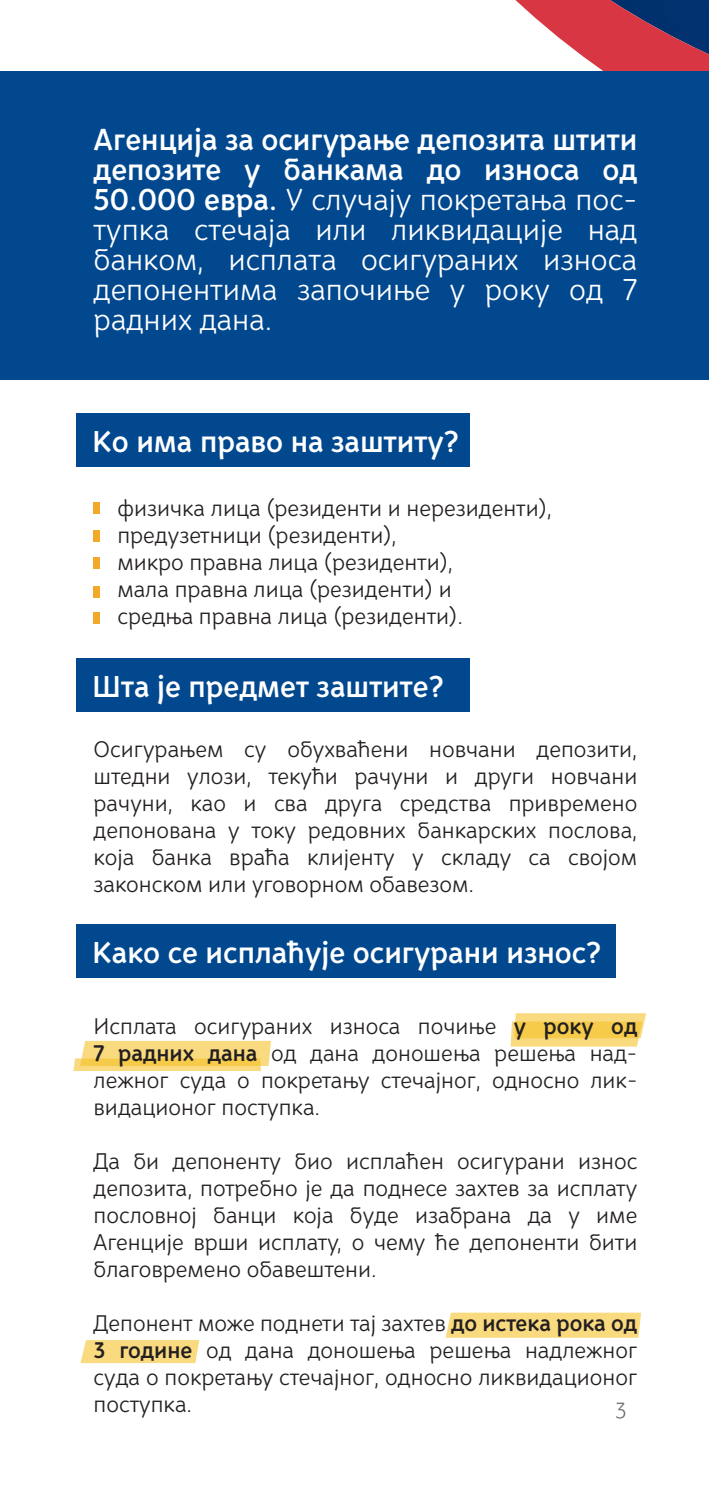
<style>
.page{position:relative;width:709px;height:1489px;background:#fff}
.page>*{position:absolute;margin:0;border:0;box-sizing:border-box;transform-origin:0 0}
.t1{font:30px/30px "Nioki BG";color:#fff;text-align:justify}
.t2{font:700 30px "Nioki BG";color:#fff}
.t3{font:22.5px/27px "Nioki BG";color:#231f20;text-align:justify}
.s1{font-weight:700}
</style>
<div class="page">
<svg style="left:616px;top:1402px;width:9px;height:16px"></svg>
<div style="left:445px;top:1312px;width:196px;height:25px;background:#f9da7f"></div>
<svg style="left:80px;top:1340px;width:119px;height:22px;background:#f9db84"></svg>
<svg style="left:73px;top:1040px;width:198px;height:30px;background:#f8d97c"></svg>
<svg style="left:510px;top:1013px;width:136px;height:33px;background:#f8d46c"></svg>
<div style="left:77px;top:413px;width:393px;height:54px;background:#01488f"></div>
<svg style="left:515px;top:0;width:194px;height:71px;fill:#d83642"></svg>
<div style="left:0;top:71px;width:709px;height:308px;background:#01488f"></div>
<div style="left:77px;top:658px;width:393px;height:53px;background:#01488f"></div>
<div style="left:94px;top:530px;width:6px;height:11px;background:#f2a92a"></div>
<div style="left:94px;top:557px;width:6px;height:12px;background:#f2a92a"></div>
<div style="left:94px;top:586px;width:6px;height:11px;background:#f2a92a"></div>
<div style="left:94px;top:612px;width:6px;height:11px;background:#f2a92a"></div>
<div style="left:94px;top:502px;width:6px;height:12px;background:#f2a92a"></div>
<div style="left:77px;top:923px;width:538px;height:54px;background:#01488f"></div>
<h1 class="t1" style="left:94px;top:125px;width:545px"><span class="s1">Агенција за осигурање депозита штити депозите у банкама до износа од 50.000 евра.</span> У случају покретања пос&shy;тупка стечаја или ликвидације над банком, исплата осигураних износа депонентима започиње у року од 7 радних дана.</h1>
<h1 class="t2" style="left:92px;top:423px;width:368px">Ко има право на заштиту?</h1>
<p class="t3" style="left:117px;top:494px;width:436px;text-align:left">физичка лица (резиденти и нерезиденти), предузетници (резиденти),<br>микро правна лица (резиденти),<br>мала правна лица (резиденти) и<br>средња правна лица (резиденти).</p>
<h1 class="t2" style="left:92px;top:668px;width:353px">Шта је предмет заштите?</h1>
<p class="t3" style="left:94px;top:736px;width:545px">Осигурањем су обухваћени новчани депозити, штедни улози, текући рачуни и други новчани рачуни, као и сва друга средства привремено депонована у току редовних банкарских послова, која банка враћа клијенту у складу са својом законском или уговорном обавезом.</p>
<h1 class="t2" style="left:92px;top:934px;width:510px">Како се исплаћује осигурани износ?</h1>
<p class="t3" style="left:94px;top:1012px;width:545px">Исплата осигураних износа почиње <span class="s1">у року од 7 радних дана</span> од дана доношења решења над&shy;лежног суда о покретању стечајног, односно лик&shy;видационог поступка.</p>
<p class="t3" style="left:94px;top:1147px;width:545px">Да би депоненту био исплаћен осигурани износ депозитa, потребно је да поднесе захтев за исплату пословној банци која буде изабрана да у име Агенције врши исплату, о чему ће депоненти бити благовремено обавештени.</p>
<p class="t3" style="left:94px;top:1309px;width:545px">Депонент може поднети тај захтев <span class="s1">до истека рока од 3 године</span> од дана доношења решења надлежног суда о покретању стечајног, односно ликвидационог поступка.</p>
</div>
